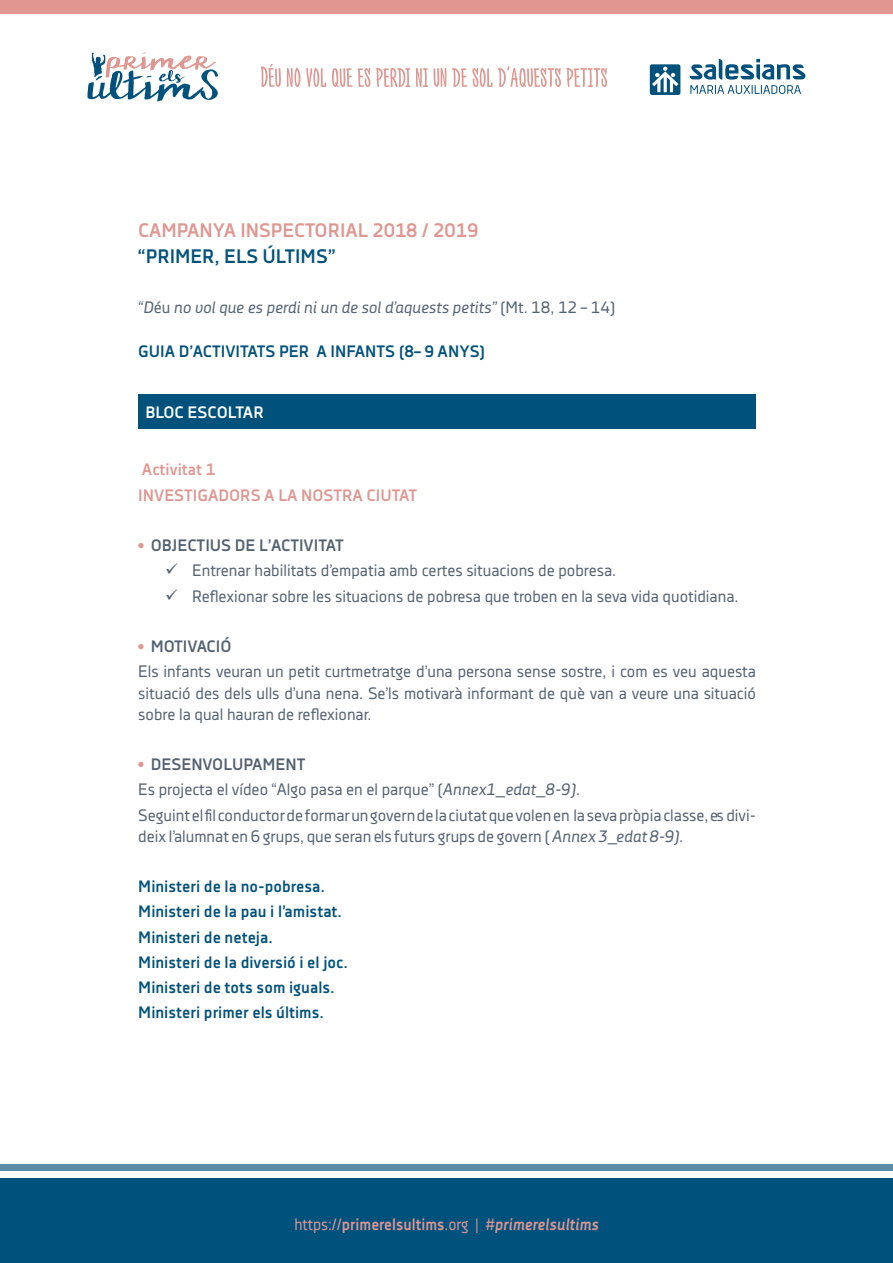
<style>
.page{position:relative;width:893px;height:1263px;background:#fff}
.page>*{position:absolute;margin:0;border:0;box-sizing:border-box;transform-origin:0 0}
.t1{font:700 19.5px "Decima Nova Pro";color:#e09691}
.t2{font:700 19.5px "Decima Nova Pro";color:#00527d}
.t3{font:16.5px/21px "Decima Nova Pro";color:#536271;text-align:justify}
.t4{font:700 16.5px/25.2px "Decima Nova Pro";color:#00527d}
.t5{font:italic 16.5px "Decima Nova Pro";color:#536271}
.t6{font:700 16.5px "Decima Nova Pro";color:#e09691;scale:.95 1}
.t7{font:700 16.5px/25.2px "Decima Nova Pro";color:#e09691}
.t8{font:700 16.5px "Decima Nova Pro";color:#536271}
.t9{font:700 16.5px "Decima Nova Pro";color:#fff}
.s1{font-style:normal}
.s2{font-weight:700}
.s3{font-style:italic}
.s4{font-weight:400}
.s5{font-weight:400;font-style:italic}
</style>
<div class="page">
<div style="left:0;top:1178px;width:893px;height:85px;background:#00527d"></div>
<div style="left:0;top:1164px;width:893px;height:6px;background:#5f8ca7"></div>
<div style="left:0;top:0;width:893px;height:14px;background:#e09691"></div>
<svg style="left:88px;top:53px;width:130px;height:48px"></svg>
<svg style="left:261px;top:64px;width:346px;height:24px"></svg>
<div style="left:650px;top:64px;width:30px;height:31px;background:#00527d;border-radius:2px"></div>
<svg style="left:652px;top:67px;width:26px;height:25px"></svg>
<svg style="left:690px;top:59px;width:115px;height:35px"></svg>
<div style="left:138px;top:394px;width:618px;height:34px;background:#00527d"></div>
<svg style="left:138px;top:543px;width:6px;height:5px"></svg>
<svg style="left:138px;top:644px;width:6px;height:5px"></svg>
<svg style="left:138px;top:762px;width:6px;height:5px"></svg>
<p class="t1" style="left:138px;top:219px;width:342px">CAMPANYA INSPECTORIAL 2018 / 2019</p>
<p class="t2" style="left:138px;top:245px;width:198px">“PRIMER, ELS ÚLTIMS”</p>
<p class="t5" style="left:138px;top:298px;width:479px">“D<span class="s1">éu</span> no vol que es perdi ni un de sol d’aquests petits” <span class="s1">(Mt. 18, 12 – 14)</span></p>
<p class="t4" style="left:138px;top:340px;width:311px">GUIA D’ACTIVITATS PER A INFANTS (8– 9 anys</p>
<p class="t4" style="left:480px;top:340px;width:7px">)</p>
<p class="t9" style="left:146px;top:403px;width:120px">BLOC ESCOLTAR</p>
<p class="t7" style="left:138px;top:458px;width:280px">Activitat 1<br>INVESTIGADORS A LA NOSTRA CIUTAT</p>
<p class="t8" style="left:151px;top:536px;width:194px">OBJECTIUS DE L’ACTIVITAT</p>
<p class="t3" style="left:165px;top:560px;width:452px">✓ Entrenar habilitats d’empatia amb certes situacions de pobresa.</p>
<p class="t3" style="left:165px;top:586px;width:575px">✓ Reflexionar sobre les situacions de pobresa que troben en la seva vida quotidiana.</p>
<p class="t8" style="left:151px;top:637px;width:82px">MOTIVACIÓ</p>
<p class="t3" style="left:138px;top:661px;width:619px">Els infants veuran un petit curtmetratge d’una persona sense sostre, i com es veu aquesta situació des dels ulls d’una nena. Se’ls motivarà informant de què van a veure una situació sobre la qual hauran de reflexionar.</p>
<p class="t3" style="left:138px;top:752px;width:619px;line-height:25.2px;text-align:left;text-indent:13px"><span class="s2">DESENVOLUPAMENT<br></span>Es projecta el vídeo “Algo pasa en el parque” (<span class="s3">Annex1_edat_8-9).<br></span>Seguint el fil conductor de formar un govern de la ciutat que volen en la seva pròpia classe, es divi-</p>
<p class="t3" style="left:138px;top:825px;width:546px">deix l’alumnat en 6 grups, que seran els futurs grups de govern ( <span class="s3">Annex 3_edat 8-9).</span></p>
<p class="t4" style="left:138px;top:874px;width:211px">Ministeri de la no-pobresa.<br>Ministeri de la pau i l’amistat.<br>Ministeri de neteja.<br>Ministeri de la diversió i el joc.<br>Ministeri de tots som iguals.<br>Ministeri primer els últims.</p>
<p class="t6" style="left:294px;top:1214px;width:322px"><span class="s4">https://</span>primerelsultims<span class="s4">.org |</span> <span class="s5">#</span><span class="s3">primerelsultims</span></p>
</div>
